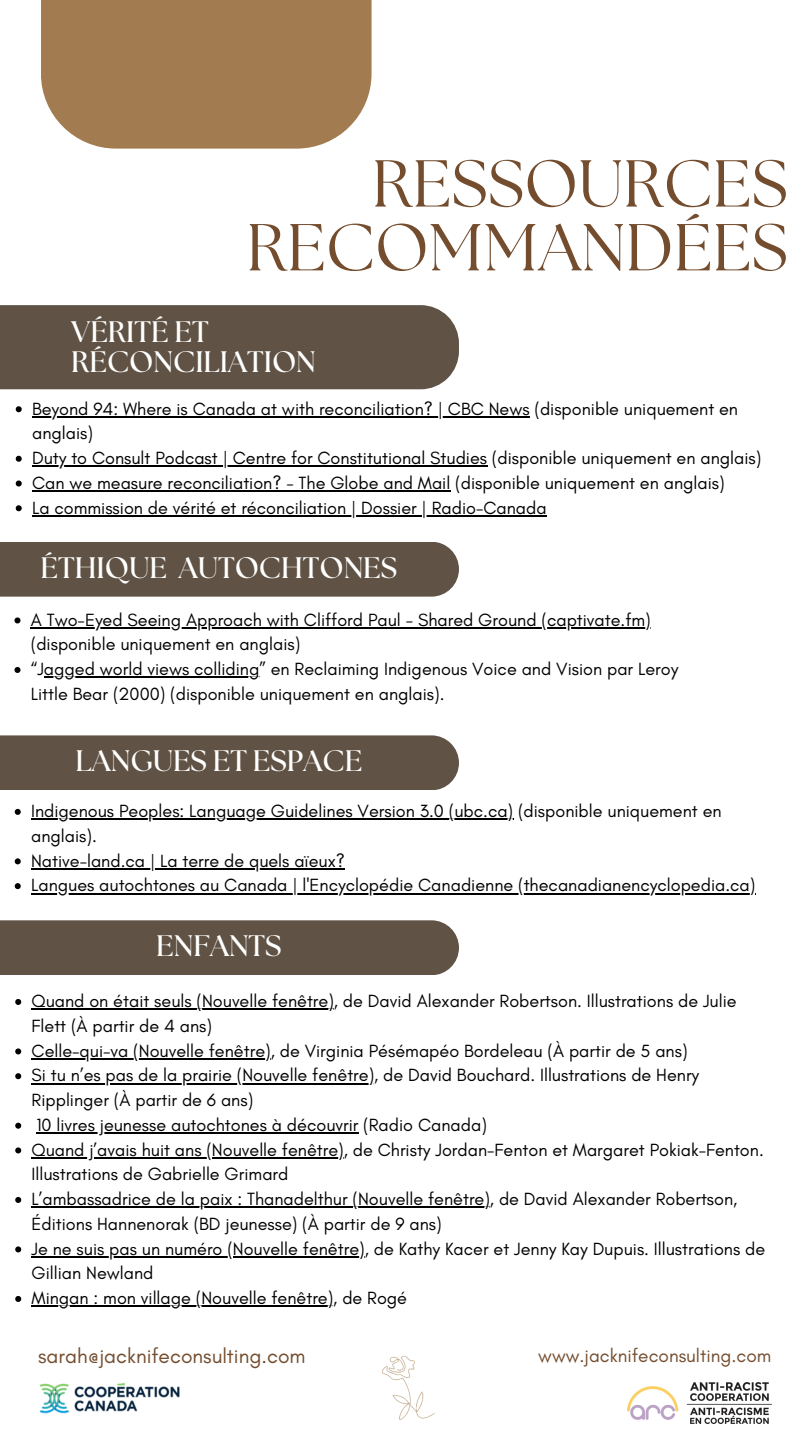
<style>
.page{position:relative;width:810px;height:1440px;background:#fff}
.page>*{position:absolute;margin:0;border:0;box-sizing:border-box;transform-origin:0 0}
.t1{font:66.2px/63.8px "The Seasons";color:#744c2e;text-align:right}
.t2{font:700 29.6px/30px "The Seasons";color:#fefffe}
.t3{font:21px "Glacial Indifference";color:#744c2e}
.t4{font:19px "Glacial Indifference";color:#744c2e}
.t5{font:18px/24.8px "Glacial Indifference";color:#000}
</style>
<div class="page">
<div style="left:41px;top:0;width:331px;height:148px;background:#a37b50"></div>
<svg style="left:15px;top:809px;width:6px;height:6px"></svg>
<hr style="left:31px;top:819px;width:482px;height:1px;background:#000">
<svg style="left:15px;top:858px;width:6px;height:6px"></svg>
<hr style="left:31px;top:868px;width:314px;height:2px;background:#000">
<svg style="left:15px;top:883px;width:6px;height:6px"></svg>
<hr style="left:31px;top:893px;width:724px;height:1px;background:#000">
<div style="left:0;top:305px;width:459px;height:84px;background:#605244"></div>
<svg style="left:16px;top:406px;width:6px;height:6px"></svg>
<hr style="left:32px;top:416px;width:498px;height:2px;background:#000">
<svg style="left:16px;top:456px;width:6px;height:6px"></svg>
<hr style="left:32px;top:466px;width:455px;height:1px;background:#000">
<svg style="left:16px;top:481px;width:6px;height:6px"></svg>
<hr style="left:32px;top:490px;width:418px;height:2px;background:#000">
<svg style="left:16px;top:505px;width:6px;height:6px"></svg>
<hr style="left:32px;top:515px;width:515px;height:2px;background:#000">
<div style="left:0;top:542px;width:459px;height:55px;background:#605244"></div>
<svg style="left:14px;top:617px;width:6px;height:6px"></svg>
<hr style="left:31px;top:627px;width:620px;height:2px;background:#000">
<svg style="left:14px;top:667px;width:6px;height:6px"></svg>
<hr style="left:44px;top:677px;width:215px;height:1px;background:#000">
<div style="left:0;top:735px;width:459px;height:55px;background:#605244"></div>
<div style="left:0;top:920px;width:459px;height:55px;background:#605244"></div>
<svg style="left:15px;top:999px;width:6px;height:6px"></svg>
<hr style="left:32px;top:1009px;width:302px;height:1px;background:#000">
<svg style="left:15px;top:1048px;width:6px;height:6px"></svg>
<hr style="left:32px;top:1058px;width:239px;height:2px;background:#000">
<svg style="left:15px;top:1073px;width:6px;height:6px"></svg>
<hr style="left:32px;top:1083px;width:342px;height:1px;background:#000">
<svg style="left:15px;top:1123px;width:6px;height:6px"></svg>
<hr style="left:36px;top:1132px;width:322px;height:2px;background:#000">
<svg style="left:15px;top:1147px;width:6px;height:6px"></svg>
<hr style="left:32px;top:1157px;width:312px;height:2px;background:#000">
<svg style="left:15px;top:1197px;width:6px;height:6px"></svg>
<hr style="left:32px;top:1207px;width:458px;height:1px;background:#000">
<svg style="left:15px;top:1246px;width:6px;height:6px"></svg>
<hr style="left:32px;top:1256px;width:333px;height:2px;background:#000">
<svg style="left:15px;top:1296px;width:6px;height:6px"></svg>
<hr style="left:32px;top:1306px;width:301px;height:1px;background:#000">
<img style="left:382px;top:1355px;width:53px;height:65px">
<img style="left:627px;top:1382px;width:145px;height:41px">
<img style="left:39px;top:1382px;width:141px;height:32px">
<p class="t1" style="left:246px;top:156px;width:543px">RESSOURCES<br>RECOMMANDÉES</p>
<p class="t2" style="left:71px;top:318px;width:246px">VÉRITÉ ET<br>RÉCONCILIATION</p>
<p class="t5" style="left:32px;top:396px;width:708px">Beyond 94: Where is Canada at with reconciliation? | CBC News (disponible uniquement en anglais)</p>
<p class="t5" style="left:32px;top:445px;width:731px">Duty to Consult Podcast | Centre for Constitutional Studies (disponible uniquement en anglais)</p>
<p class="t5" style="left:32px;top:470px;width:694px">Can we measure reconciliation? - The Globe and Mail (disponible uniquement en anglais)</p>
<p class="t5" style="left:32px;top:495px;width:516px">La commission de vérité et réconciliation | Dossier | Radio-Canada</p>
<p class="t2" style="left:41px;top:554px;width:358px">ÉTHIQUE AUTOCHTONES</p>
<p class="t5" style="left:31px;top:607px;width:622px">A Two-Eyed Seeing Approach with Clifford Paul - Shared Ground (captivate.fm) (disponible uniquement en anglais)</p>
<p class="t5" style="left:31px;top:657px;width:649px">“Jagged world views colliding” en Reclaiming Indigenous Voice and Vision par Leroy</p>
<p class="t5" style="left:31px;top:681px;width:415px">Little Bear (2000) (disponible uniquement en anglais).</p>
<p class="t2" style="left:76px;top:748px;width:288px">LANGUES ET ESPACE</p>
<h1 class="t5" style="left:31px;top:798px;width:692px">Indigenous Peoples: Language Guidelines Version 3.0 (ubc.ca) (disponible uniquement en anglais).</h1>
<p class="t5" style="left:31px;top:848px;width:315px">Native-land.ca | La terre de quels aïeux?</p>
<p class="t5" style="left:31px;top:873px;width:726px">Langues autochtones au Canada | l'Encyclopédie Canadienne (thecanadianencyclopedia.ca)</p>
<p class="t2" style="left:156px;top:933px;width:127px">ENFANTS</p>
<p class="t5" style="left:32px;top:989px;width:707px">Quand on était seuls (Nouvelle fenêtre), de David Alexander Robertson. Illustrations de Julie<br>Flett (À partir de 4 ans)</p>
<p class="t5" style="left:32px;top:1038px;width:657px">Celle-qui-va (Nouvelle fenêtre), de Virginia Pésémapéo Bordeleau (À partir de 5 ans)</p>
<p class="t5" style="left:32px;top:1063px;width:669px">Si tu n’es pas de la prairie (Nouvelle fenêtre), de David Bouchard. Illustrations de Henry<br>Ripplinger (À partir de 6 ans)</p>
<p class="t5" style="left:32px;top:1112px;width:734px">10 livres jeunesse autochtones à découvrir (Radio Canada)<br>Quand j’avais huit ans (Nouvelle fenêtre), de Christy Jordan-Fenton et Margaret Pokiak-Fenton.</p>
<p class="t5" style="left:32px;top:1162px;width:707px">Illustrations de Gabrielle Grimard<br>L’ambassadrice de la paix : Thanadelthur (Nouvelle fenêtre), de David Alexander Robertson,</p>
<p class="t5" style="left:32px;top:1211px;width:735px">Éditions Hannenorak (BD jeunesse) (À partir de 9 ans)<br>Je ne suis pas un numéro (Nouvelle fenêtre), de Kathy Kacer et Jenny Kay Dupuis. Illustrations de</p>
<p class="t5" style="left:32px;top:1261px;width:377px">Gillian Newland<br>Mingan : mon village (Nouvelle fenêtre), de Rogé</p>
<p class="t3" style="left:38px;top:1343px;width:269px">sarah@jacknifeconsulting.com</p>
<p class="t4" style="left:538px;top:1344px;width:234px">www.jacknifeconsulting.com</p>
</div>
